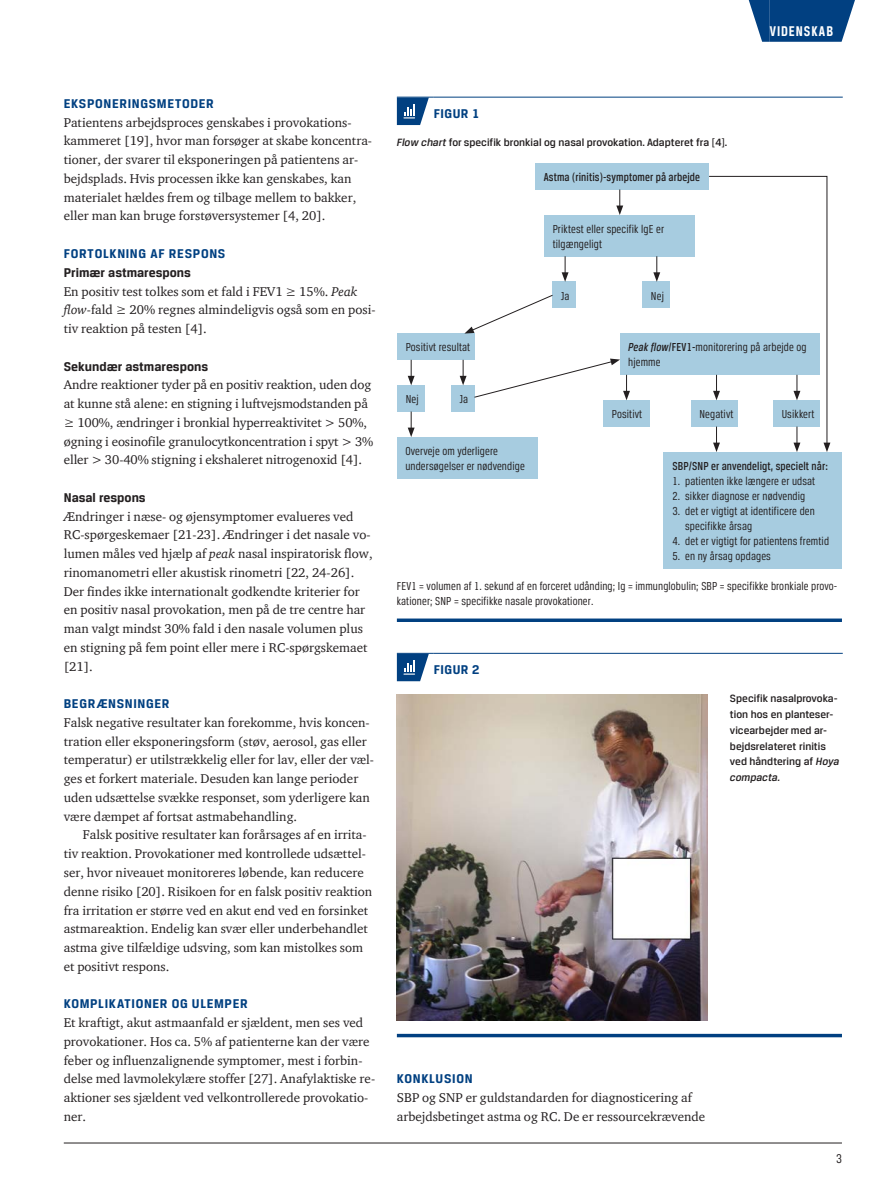
<style>
.page{position:relative;width:893px;height:1191px;background:#fff}
.page>*{position:absolute;margin:0;border:0;box-sizing:border-box;transform-origin:0 0}
.t1{font:700 15px "Breuer Condensed";letter-spacing:.065em;color:#fff}
.t2{font:700 13.5px "Breuer Text";letter-spacing:.05em;color:#014081}
.t3{font:700 13.5px "Breuer Text";color:#231f20}
.t4{font:13.5px "Breuer Condensed";color:#231f20}
.t5{font:13.05px/18.8px "ITC Charter Com";color:#231f20}
.t6{font:12.3px/15px "Breuer Condensed";letter-spacing:.01em;color:#231f20}
.t7{font:500 12.3px "Breuer Condensed";letter-spacing:.01em;color:#231f20}
.t8{font:500 11.25px/15.8px "Breuer Text";color:#231f20}
.s1{font-style:italic}
.s2{font-weight:500;font-style:italic}
.s3{font-weight:500}
</style>
<div class="page">
<hr style="left:64px;top:1142px;width:778px;height:1px;background:#231f20">
<div style="left:770px;top:0;width:64px;height:42px;background:#014081"></div>
<svg style="left:749px;top:0;width:21px;height:42px"></svg>
<svg style="left:834px;top:0;width:21px;height:42px"></svg>
<hr style="left:397px;top:97px;width:37px;height:1px;background:#014081">
<hr style="left:434px;top:97px;width:409px;height:1px;background:#014081">
<svg style="left:397px;top:97px;width:32px;height:28px"></svg>
<div style="left:535px;top:163px;width:174px;height:26px;background:#a7cce0"></div>
<div style="left:397px;top:333px;width:78px;height:27px;background:#a7cce0"></div>
<div style="left:603px;top:400px;width:47px;height:26px;background:#a7cce0"></div>
<div style="left:691px;top:400px;width:47px;height:26px;background:#a7cce0"></div>
<div style="left:620px;top:333px;width:200px;height:42px;background:#a7cce0"></div>
<div style="left:397px;top:437px;width:140px;height:41px;background:#a7cce0"></div>
<div style="left:664px;top:452px;width:178px;height:116px;background:#a7cce0"></div>
<div style="left:544px;top:215px;width:150px;height:41px;background:#a7cce0"></div>
<div style="left:552px;top:282px;width:24px;height:26px;background:#a7cce0"></div>
<div style="left:451px;top:385px;width:24px;height:26px;background:#a7cce0"></div>
<div style="left:642px;top:282px;width:28px;height:26px;background:#a7cce0"></div>
<div style="left:397px;top:385px;width:28px;height:26px;background:#a7cce0"></div>
<svg style="left:616px;top:189px;width:7px;height:26px"></svg>
<svg style="left:653px;top:256px;width:7px;height:26px"></svg>
<svg style="left:562px;top:256px;width:7px;height:26px"></svg>
<svg style="left:408px;top:360px;width:7px;height:25px"></svg>
<svg style="left:408px;top:411px;width:7px;height:26px"></svg>
<svg style="left:460px;top:360px;width:7px;height:25px"></svg>
<svg style="left:708px;top:176px;width:122px;height:276px"></svg>
<svg style="left:465px;top:295px;width:88px;height:38px"></svg>
<svg style="left:474px;top:358px;width:156px;height:42px"></svg>
<svg style="left:397px;top:618px;width:445px;height:4px;background:#235991"></svg>
<hr style="left:397px;top:653px;width:37px;height:1px;background:#014081">
<hr style="left:434px;top:653px;width:409px;height:1px;background:#014081">
<svg style="left:397px;top:653px;width:32px;height:28px"></svg>
<img style="left:397px;top:694px;width:310px;height:326px">
<svg style="left:397px;top:1033px;width:445px;height:4px;background:#36689b"></svg>
<p class="t1" style="left:770px;top:23px;width:65px">VIDENSKAB</p>
<p class="t2" style="left:64px;top:96px;width:152px">EKSPONERINGSMETODER</p>
<p class="t5" style="left:64px;top:113px;width:310px">Patientens arbejdsproces genskabes i provokations&shy;kammeret [19], hvor man forsøger at skabe koncentra&shy;tioner, der svarer til eksponeringen på patientens ar&shy;bejdsplads. Hvis processen ikke kan genskabes, kan materialet hældes frem og tilbage mellem to bakker, eller man kan bruge forstøversystemer [4, 20].</p>
<p class="t2" style="left:64px;top:246px;width:163px">FORTOLKNING AF RESPONS</p>
<p class="t3" style="left:64px;top:265px;width:129px">Primær astmarespons</p>
<p class="t5" style="left:64px;top:281px;width:313px">En positiv test tolkes som et fald i FEV1 ≥ 15%. <span class="s1">Peak flow</span>-fald ≥ 20% regnes almindeligvis også som en posi&shy;tiv reaktion på testen [4].</p>
<p class="t3" style="left:64px;top:358px;width:146px">Sekundær astmarespons</p>
<p class="t5" style="left:64px;top:375px;width:311px">Andre reaktioner tyder på en positiv reaktion, uden dog at kunne stå alene: en stigning i luftvejsmodstanden på ≥ 100%, ændringer i bronkial hyperreaktivitet &gt; 50%, øgning i eosinofile granulocytkoncentration i spyt &gt; 3% eller &gt; 30-40% stigning i ekshaleret nitrogenoxid [4].</p>
<p class="t3" style="left:64px;top:490px;width:83px">Nasal respons</p>
<p class="t5" style="left:64px;top:506px;width:310px">Ændringer i næse- og øjensymptomer evalueres ved RC-spørgeskemaer [21-23]. Ændringer i det nasale vo&shy;lumen måles ved hjælp af <span class="s1">peak</span> nasal inspiratorisk flow, rinomanometri eller akustisk rinometri [22, 24-26].<br>Der findes ikke internationalt godkendte kriterier for en positiv nasal provokation, men på de tre centre har man valgt mindst 30% fald i den nasale volumen plus en stigning på fem point eller mere i RC-spørgskemaet [21].</p>
<p class="t2" style="left:64px;top:696px;width:107px">BEGRÆNSNINGER</p>
<p class="t5" style="left:64px;top:713px;width:312px">Falsk negative resultater kan forekomme, hvis koncen&shy;tration eller eksponeringsform (støv, aerosol, gas eller temperatur) er utilstrækkelig eller for lav, eller der væl&shy;ges et forkert materiale. Desuden kan lange perioder uden udsættelse svække responset, som yderligere kan være dæmpet af fortsat astmabehandling.</p>
<p class="t5" style="left:64px;top:825px;width:310px;text-indent:19px">Falsk positive resultater kan forårsages af en irrita&shy;tiv reaktion. Provokationer med kontrollede udsættel&shy;ser, hvor niveauet monitoreres løbende, kan reducere denne risiko [20]. Risikoen for en falsk positiv reaktion fra irritation er større ved en akut end ved en forsinket astmareaktion. Endelig kan svær eller underbehandlet astma give tilfældige udsving, som kan mistolkes som et positivt respons.</p>
<p class="t2" style="left:64px;top:996px;width:185px">KOMPLIKATIONER OG ULEMPER</p>
<p class="t5" style="left:64px;top:1013px;width:313px">Et kraftigt, akut astmaanfald er sjældent, men ses ved provokationer. Hos ca. 5% af patienterne kan der være feber og influenzalignende symptomer, mest i forbin&shy;delse med lavmolekylære stoffer [27]. Anafylaktiske re&shy;aktioner ses sjældent ved velkontrollerede provokatio&shy;ner.</p>
<p class="t2" style="left:434px;top:106px;width:15px">Figur</p>
<p class="t2" style="left:472px;top:106px;width:9px">1</p>
<p class="t8" style="left:397px;top:134px;width:332px"><span class="s1">Flow chart</span> for specifik bronkial og nasal provokation. Adapteret fra [4].</p>
<p class="t7" style="left:544px;top:170px;width:158px">Astma (rinitis)-symptomer på arbejde</p>
<p class="t6" style="left:553px;top:221px;width:113px">Priktest eller specifik lgE er tilgængeligt</p>
<p class="t6" style="left:406px;top:340px;width:66px">Positivt resultat</p>
<p class="t6" style="left:406px;top:391px;width:14px">Nej</p>
<p class="t6" style="left:459px;top:391px;width:10px">Ja</p>
<p class="t6" style="left:405px;top:443px;width:121px">Overveje om yderligere undersøgelser er nødvendige</p>
<p class="t6" style="left:561px;top:288px;width:10px">Ja</p>
<p class="t6" style="left:651px;top:288px;width:14px">Nej</p>
<p class="t6" style="left:628px;top:340px;width:180px"><span class="s2">Peak flow</span><span class="s3">/FEV1-</span>monitorering på arbejde og hjemme</p>
<p class="t6" style="left:612px;top:406px;width:32px">Positivt</p>
<p class="t6" style="left:699px;top:406px;width:36px">Negativt</p>
<p class="t6" style="left:782px;top:406px;width:34px">Usikkert</p>
<p class="t7" style="left:672px;top:459px;width:157px">SBP/SNP er anvendeligt, specielt når:</p>
<p class="t6" style="left:672px;top:473px;width:144px">1. patienten ikke længere er udsat</p>
<p class="t6" style="left:672px;top:488px;width:134px">2. sikker diagnose er nødvendig</p>
<p class="t6" style="left:685px;top:503px;width:131px;text-indent:-13px">3. det er vigtigt at identificere den specifikke årsag</p>
<p class="t6" style="left:672px;top:533px;width:158px">4. det er vigtigt for patientens fremtid</p>
<p class="t6" style="left:672px;top:548px;width:100px">5. en ny årsag opdages</p>
<p class="t6" style="left:397px;top:579px;width:442px">FEV1 = volumen af 1. sekund af en forceret udånding; Ig = immunglobulin; SBP = specifikke bronkiale provo&shy;kationer; SNP = specifikke nasale provokationer.</p>
<p class="t2" style="left:434px;top:662px;width:15px">Figur</p>
<p class="t2" style="left:472px;top:662px;width:9px">2</p>
<p class="t8" style="left:730px;top:690px;width:111px">Specifik nasalprovoka&shy;tion hos en planteser&shy;vicearbejder med ar&shy;bejdsrelateret rinitis ved håndtering af <span class="s1">Hoya compacta.</span></p>
<p class="t2" style="left:397px;top:1071px;width:77px">KONKLUSION</p>
<p class="t5" style="left:397px;top:1088px;width:310px">SBP og SNP er guldstandarden for diagnosticering af arbejdsbetinget astma og RC. De er ressourcekrævende</p>
<p class="t4" style="left:836px;top:1150px;width:7px">3</p>
</div>
